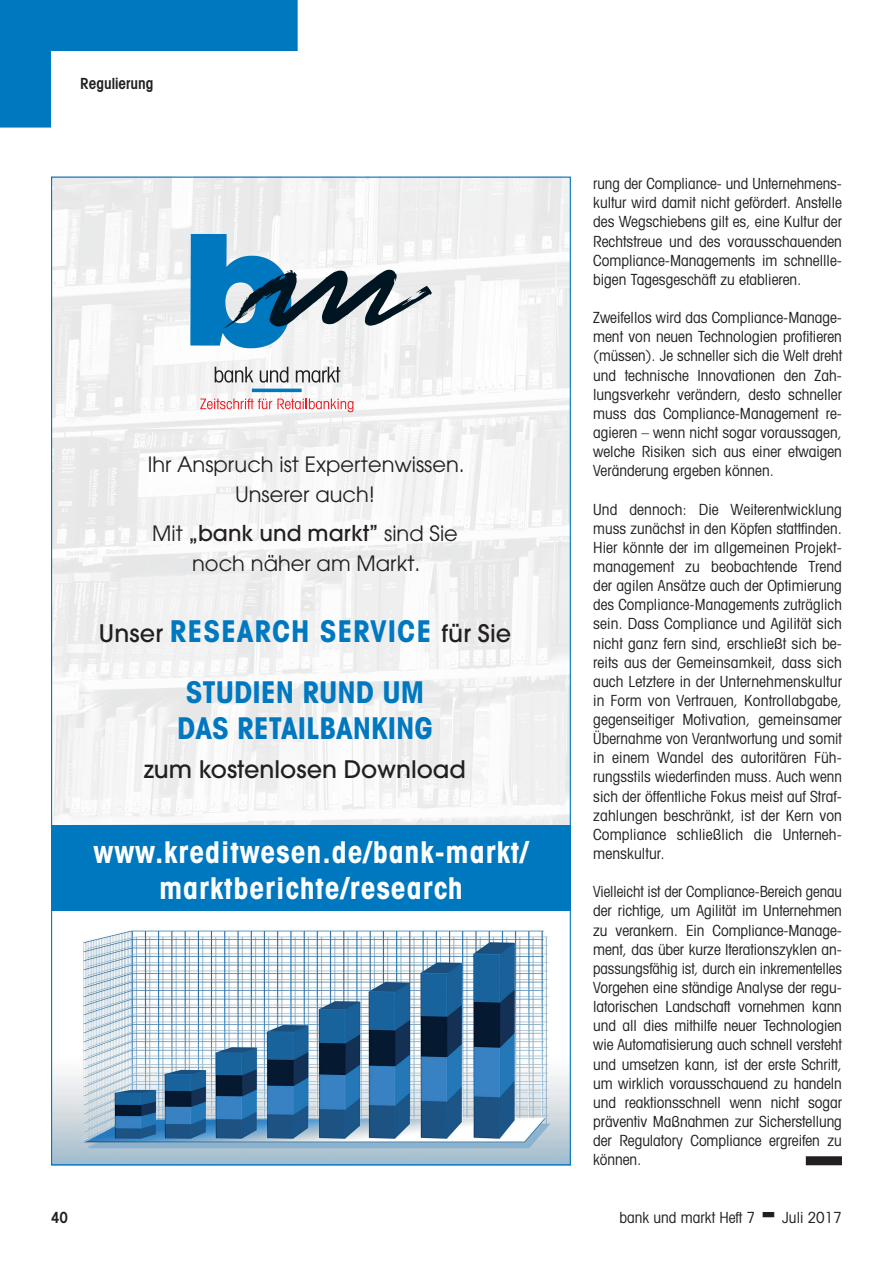
<style>
.page{position:relative;width:893px;height:1263px;background:#fff}
.page>*{position:absolute;margin:0;border:0;box-sizing:border-box;transform-origin:0 0}
.t1{font:700 condensed 30px/36px "Avant Garde";letter-spacing:.03em;color:#fff;text-align:center}
.t2{font:700 condensed 30px/61.5px "Avant Garde";letter-spacing:.03em;color:#0078c0;text-align:center}
.t3{font:700 condensed 30px "Avant Garde";color:#0078c0}
.t4{font:500 24px "Avant Garde";color:#231f20}
.t5{font:500 21.75px "Avant Garde";color:#231f20}
.t6{font:21px/30px "Avant Garde";color:#231f20;text-align:center}
.t7{font:condensed 15.3px/19.2px "Avant Garde";color:#231f20;text-align:justify}
.t8{font:600 condensed 15.3px "Avant Garde";color:#231f20}
.s1{font-weight:400;font-size:21px}
.s2{font-weight:500;font-stretch:normal;font-size:24px;color:#231f20}
</style>
<div class="page">
<div style="left:806px;top:1156px;width:36px;height:9px;background:#231f20"></div>
<img style="left:53px;top:179px;width:516px;height:647px">
<div style="left:51px;top:826px;width:520px;height:85px;background:#0078c0"></div>
<img style="left:53px;top:930px;width:516px;height:233px">
<img style="left:190px;top:235px;width:112px;height:118px">
<img style="left:222px;top:261px;width:217px;height:72px">
<hr style="left:252px;top:389px;width:50px;height:3px;background:#0078c0">
<svg style="left:215px;top:367px;width:38px;height:16px"></svg>
<svg style="left:260px;top:367px;width:28px;height:16px"></svg>
<svg style="left:296px;top:367px;width:44px;height:16px"></svg>
<svg style="left:200px;top:399px;width:153px;height:13px"></svg>
<svg style="left:0;top:0;width:298px;height:128px"></svg>
<p class="t8" style="left:80px;top:74px;width:75px">Regulierung</p>
<h3 class="t6" style="left:148px;top:450px;width:318px">Ihr Anspruch ist Expertenwissen.<br>Unserer auch!</h3>
<h3 class="t5" style="left:152px;top:519px;width:307px"><span class="s1">Mit</span> „bank und markt” <span class="s1">sind Sie</span></h3>
<h3 class="t6" style="left:192px;top:548px;width:230px">noch näher am Markt.</h3>
<h1 class="t2" style="left:99px;top:600px;width:414px"><span class="s2">Unser</span> RESEARCH SERVICE <span class="s2">für Sie<br></span>STUDIEN RUND UM</h1>
<h1 class="t3" style="left:177px;top:709px;width:257px">DAS RETAILBANKING</h1>
<h2 class="t4" style="left:144px;top:755px;width:323px">zum kostenlosen Download</h2>
<h1 class="t1" style="left:93px;top:833px;width:436px">www.kreditwesen.de/bank-markt/ marktberichte/research</h1>
<p class="t7" style="left:593px;top:174px;width:250px">rung der Compliance- und Unternehmens&shy;kultur wird damit nicht gefördert. Anstelle des Wegschiebens gilt es, eine Kultur der Rechtstreue und des vorausschauenden Compliance-Managements im schnellle&shy;bigen Tagesgeschäft zu etablieren.</p>
<p class="t7" style="left:593px;top:308px;width:250px">Zweifellos wird das Compliance-Manage&shy;ment von neuen Technologien profitieren (müssen). Je schneller sich die Welt dreht und technische Innovationen den Zah&shy;lungsverkehr verändern, desto schneller muss das Compliance-Management re&shy;agieren – wenn nicht sogar voraussagen, welche Risiken sich aus einer etwaigen Veränderung ergeben können.</p>
<p class="t7" style="left:593px;top:499px;width:250px">Und dennoch: Die Weiterentwicklung muss zunächst in den Köpfen stattfinden.<br>Hier könnte der im allgemeinen Projekt&shy;management zu beobachtende Trend der agilen Ansätze auch der Optimierung des Compliance-Managements zuträglich sein. Dass Compliance und Agilität sich nicht ganz fern sind, erschließt sich be&shy;reits aus der Gemeinsamkeit, dass sich auch Letztere in der Unternehmenskultur in Form von Vertrauen, Kontrollabgabe, gegenseitiger Motivation, gemeinsamer Übernahme von Verantwortung und somit in einem Wandel des autoritären Füh&shy;rungsstils wiederfinden muss. Auch wenn sich der öffentliche Fokus meist auf Straf&shy;zahlungen beschränkt, ist der Kern von Compliance schließlich die Unterneh&shy;menskultur.</p>
<p class="t7" style="left:593px;top:882px;width:250px">Vielleicht ist der Compliance-Bereich genau der richtige, um Agilität im Unternehmen zu verankern. Ein Compliance-Manage&shy;ment, das über kurze Iterationszyklen an&shy;passungsfähig ist, durch ein inkrementelles Vorgehen eine ständige Analyse der regu&shy;latorischen Landschaft vornehmen kann und all dies mithilfe neuer Technologien wie Automatisierung auch schnell versteht und umsetzen kann, ist der erste Schritt, um wirklich vorausschauend zu handeln und reaktionsschnell wenn nicht sogar präventiv Maßnahmen zur Sicherstellung der Regulatory Compliance ergreifen zu können.</p>
<p class="t8" style="left:51px;top:1208px;width:19px">40</p>
<p class="t7" style="left:619px;top:1207px;width:137px">bank und markt Heft 7</p>
<p class="t7" style="left:782px;top:1207px;width:61px">Juli 2017</p>
</div>
